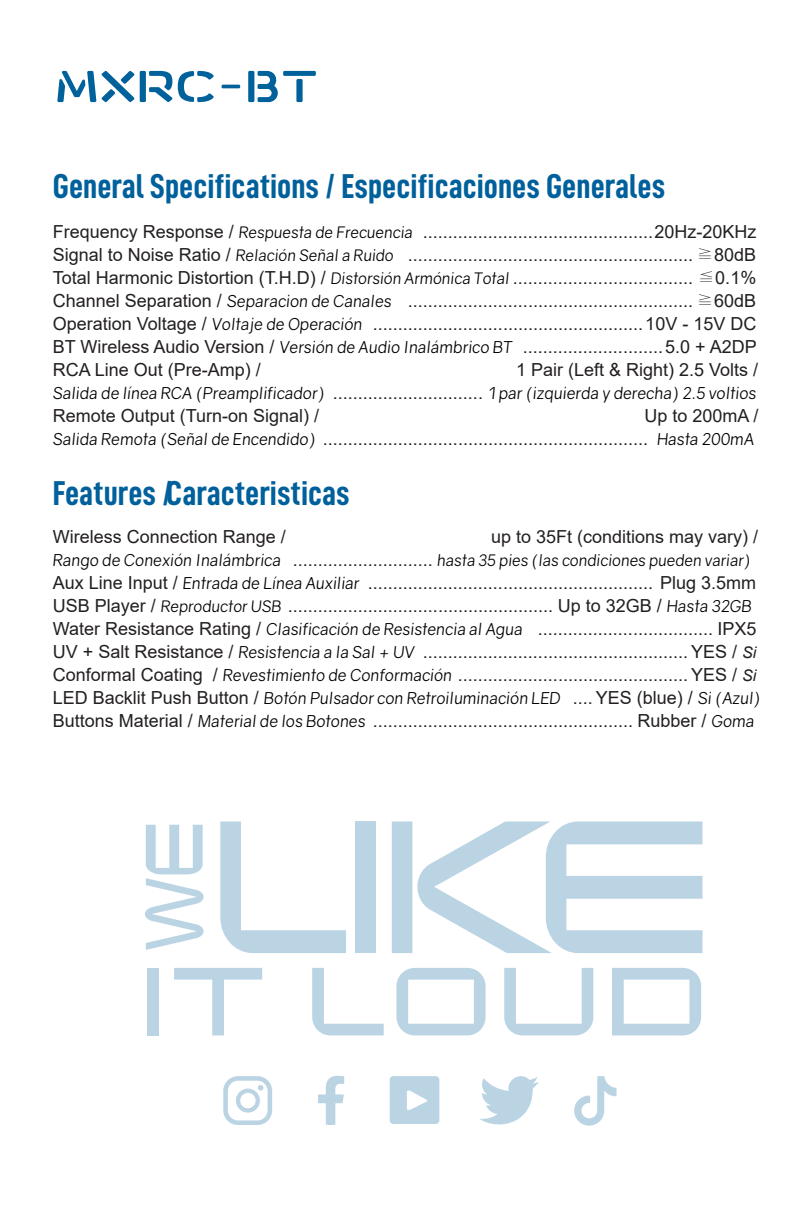
<style>
.page{position:relative;width:792px;height:1224px;background:#fff}
.page>*{position:absolute;margin:0;border:0;box-sizing:border-box;transform-origin:0 0}
.t1{font:53px "Antaris ST CF";color:#00619b}
.t2{font:34.6px "D DIN Condensed Bold";color:#00609b}
.t3{font:18px/23px "Arial";color:#231f20;text-align:justify}
.t4{font:italic 16.4px "Gravity";color:#000}
.t5{font:italic 16px "Gravity";color:#000}
.s1{font-family:"Gravity";font-style:italic;font-size:16px;color:#000}
.s2{font-family:"Adobe Song Std";font-weight:300}
.s3{font-family:"Gravity";font-style:italic;font-size:16.4px;color:#000}
.s4{font-family:"Arial";font-style:normal;font-size:18px;color:#231f20}
.s5{font-size:16.4px}
.s6{font-style:italic;font-size:16px}
</style>
<div class="page">
<svg style="left:145px;top:825px;width:59px;height:125px"></svg>
<svg style="left:220px;top:821px;width:126px;height:132px"></svg>
<div style="left:356px;top:821px;width:20px;height:132px;background:#bbd4e4"></div>
<svg style="left:392px;top:821px;width:311px;height:132px"></svg>
<div style="left:147px;top:968px;width:12px;height:67px;background:#bbd4e4"></div>
<svg style="left:174px;top:968px;width:88px;height:67px"></svg>
<svg style="left:312px;top:968px;width:72px;height:67px"></svg>
<svg style="left:396px;top:968px;width:90px;height:67px"></svg>
<svg style="left:504px;top:968px;width:89px;height:67px"></svg>
<svg style="left:612px;top:968px;width:89px;height:67px"></svg>
<svg style="left:480px;top:1076px;width:59px;height:49px"></svg>
<svg style="left:318px;top:1076px;width:26px;height:49px"></svg>
<svg style="left:574px;top:1076px;width:43px;height:50px"></svg>
<svg style="left:223px;top:1076px;width:49px;height:49px"></svg>
<svg style="left:390px;top:1076px;width:49px;height:48px;background:#c2d8e6"></svg>
<h1 class="t1" style="left:55px;top:62px;width:265px">MXRC-BT</h1>
<h2 class="t2" style="left:53px;top:167px;width:614px">General Specifications / Especificaciones Generales</h2>
<p class="t3" style="left:53px;top:220px;width:705px">Frequency Response / <span class="s1">Respuesta de Frecuencia</span> ..............................................20Hz-20KHz Signal to Noise Ratio / <span class="s1">Relación Señal a Ruido</span> ......................................................... <span class="s2">≧</span>80dB Total Harmonic Distortion (T.H.D) / <span class="s1">Distorsión Armónica Total</span> .................................... <span class="s2">≦</span>0.1% Channel Separation / <span class="s3">Separacion de Canales</span> ......................................................... <span class="s2">≧</span>60dB Operation Voltage / <span class="s3">Voltaje de Operación</span> ......................................................10V - 15V DC BT Wireless Audio Version / <span class="s3">Versión de Audio Inalámbrico BT</span> ............................5.0 + A2DP RCA Line Out (Pre-Amp) /</p>
<p class="t3" style="left:516px;top:358px;width:243px">1 Pair (Left &amp; Right) 2.5 Volts /</p>
<p class="t4" style="left:53px;top:383px;width:705px">Salida de línea RCA (Preamplificador) <span class="s4">..............................</span> 1 par (izquierda y derecha) 2.5 voltios</p>
<p class="t3" style="left:53px;top:404px;width:268px">Remote Output (Turn-on Signal) /</p>
<p class="t3" style="left:53px;top:404px;width:707px;text-align:right">Up to 200mA /<br><span class="s3">Salida Remota (Señal de Encendido)</span> ................................................................. <span class="s3">Hasta 200mA</span></p>
<h2 class="t2" style="left:53px;top:474px;width:299px">Features / Caracteristicas</h2>
<p class="t3" style="left:53px;top:525px;width:235px">Wireless Connection Range /</p>
<p class="t3" style="left:491px;top:525px;width:269px">up to 35Ft (conditions may vary) /</p>
<p class="t5" style="left:53px;top:551px;width:699px"><span class="s5">Rango de Conexión Inalámbrica</span> <span class="s4">............................</span> hasta 35 pies (las condiciones pueden variar)</p>
<p class="t3" style="left:53px;top:571px;width:705px;text-align:left">Aux Line Input / <span class="s3">Entrada de Línea Auxiliar</span> ......................................................... Plug 3.5mm USB Player / <span class="s1">Reproductor USB</span> ..................................................... Up to 32GB / <span class="s3">Hasta 32GB </span>Water Resistance Rating / <span class="s3">Clasificación de Resistencia al Agua</span> ................................... IPX5<br>UV + Salt Resistance / <span class="s3">Resistencia a la Sal + UV</span> ..................................................... YES / <span class="s6">Si </span>Conformal Coating / <span class="s3">Revestimiento de Conformación</span> .............................................. YES / <span class="s6">Si</span></p>
<p class="t4" style="left:53px;top:688px;width:709px"><span class="s4">LED Backlit Push Button /</span> Botón Pulsador con Retroiluminación LED <span class="s4">.... YES (blue) /</span> Si (Azul)</p>
<p class="t3" style="left:53px;top:709px;width:703px">Buttons Material / <span class="s3">Material de los Botones</span> .................................................... Rubber / <span class="s3">Goma</span></p>
</div>
